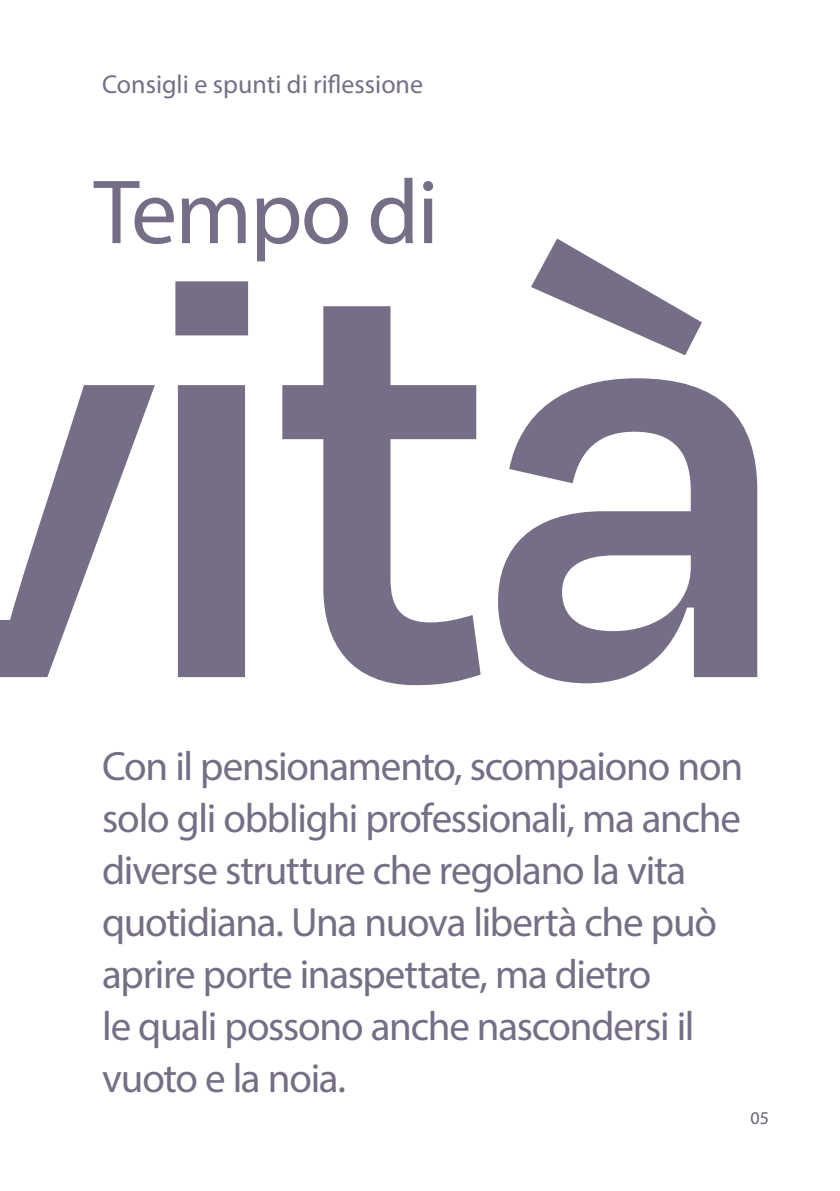
<style>
.page{position:relative;width:840px;height:1191px;background:#fff}
.page>*{position:absolute;margin:0;border:0;box-sizing:border-box;transform-origin:0 0}
.t1{font:92px "Myriad Pro";letter-spacing:-.02em;color:#766e86}
.t2{font:41px/52px "Myriad Pro";letter-spacing:-.03em;color:#766e86}
.t3{font:26px "Myriad Pro";color:#766e86}
.t4{font:18px "Myriad Pro";color:#686273}
</style>
<div class="page">
<svg style="left:0;top:238px;width:756px;height:448px"></svg>
<p class="t3" style="left:102px;top:68px;width:322px">Consigli e spunti di riflessione</p>
<h1 class="t1" style="left:94px;top:155px;width:346px">Tempo di</h1>
<p class="t2" style="left:102px;top:739px;width:642px">Con il pensionamento, scompaiono non solo gli obblighi professionali, ma anche diverse strutture che regolano la vita quotidiana. Una nuova libertà che può aprire porte inaspettate, ma dietro<br>le quali possono anche nascondersi il vuoto e la noia.</p>
<p class="t4" style="left:750px;top:1107px;width:20px">05</p>
</div>
